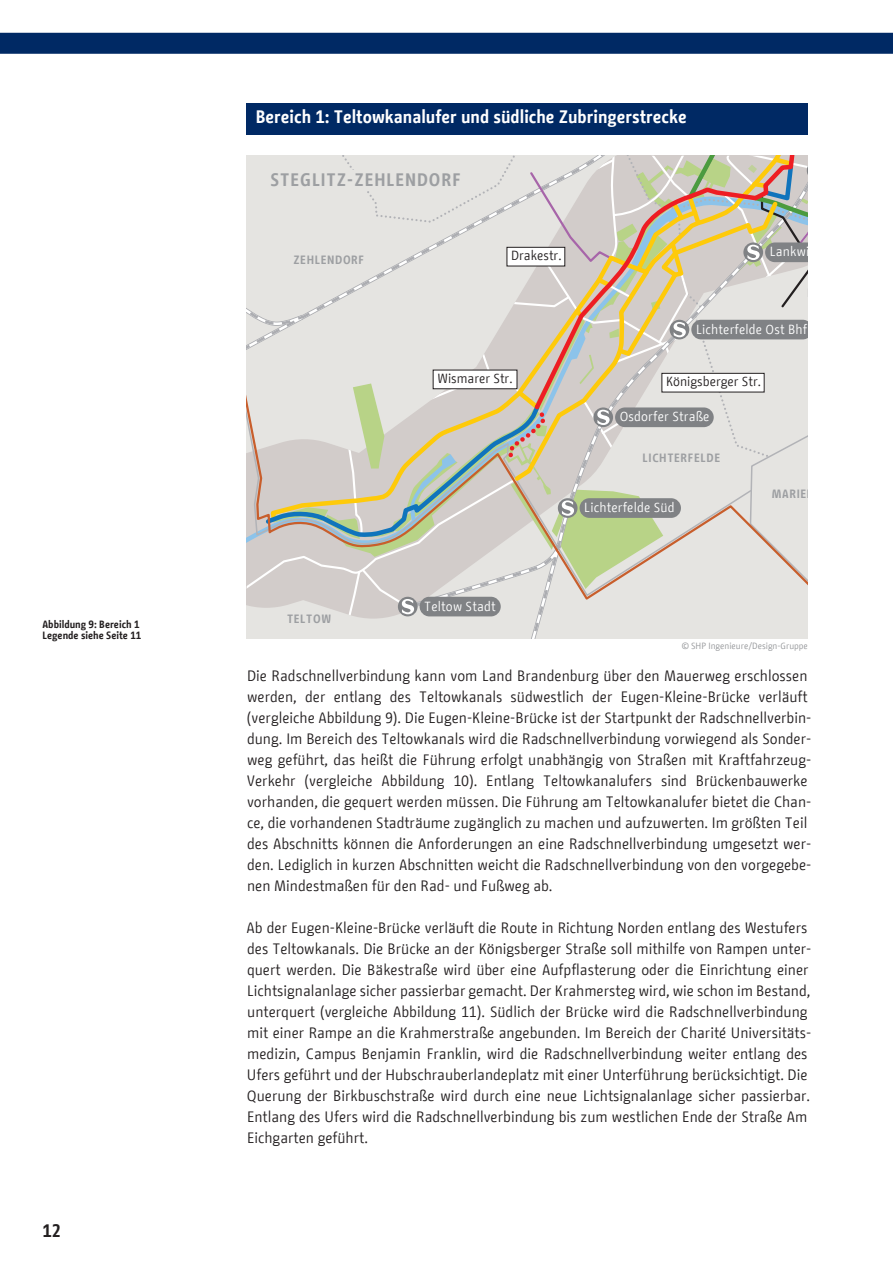
<style>
.page{position:relative;width:893px;height:1263px;background:#fff}
.page>*{position:absolute;margin:0;border:0;box-sizing:border-box;transform-origin:0 0}
.H2_Blau{font:700 18px "BMF Change";color:#fff}
.t1{font:700 18px "BMF Change";letter-spacing:.05em;color:#9d9fa2}
.t2{font:700 18px "BMF Change";color:#231f20}
.P-Fließtext{font:15px/21px "BMF Change";color:#231f20}
.t3{font:13.2px "BMF Change";letter-spacing:.01em;color:#fff}
.t4{font:13.2px "BMF Change";color:#231f20}
.t5{font:700 12px "BMF Change";letter-spacing:.05em;color:#9d9fa2}
.Bildunterschrift{font:700 10.5px/10.5px "BMF Change";color:#231f20}
.Copyrights{font:9px "BMF Change";color:#939598}
</style>
<div class="page">
<div style="left:0;top:33px;width:893px;height:21px;background:#002964"></div>
<div style="left:247px;top:103px;width:561px;height:31px;background:#002964"></div>
<svg style="left:247px;top:392px;width:17px;height:247px;background:#d5cbc7"></svg>
<svg style="left:264px;top:156px;width:544px;height:483px;background:#d6d3ca"></svg>
<div style="left:335px;top:170px;width:43px;height:20px;background:#e5e4e1"></div>
<div style="left:507px;top:247px;width:58px;height:19px;background:#fff"></div>
<div style="left:507px;top:247px;width:58px;height:19px;border:1px solid #231f20"></div>
<div style="left:662px;top:373px;width:102px;height:19px;background:#fff"></div>
<div style="left:662px;top:373px;width:102px;height:19px;border:1px solid #231f20"></div>
<div style="left:433px;top:370px;width:84px;height:19px;background:#fff"></div>
<div style="left:433px;top:370px;width:84px;height:19px;border:1px solid #231f20"></div>
<p class="Bildunterschrift" style="left:43px;top:619px;width:100px">Abbildung 9: Bereich 1<br>Legende siehe Seite 11</p>
<p class="t2" style="left:43px;top:1218px;width:20px">12</p>
<h2 class="H2_Blau" style="left:256px;top:104px;width:433px">Bereich 1: Teltowkanalufer und südliche Zubringerstrecke</h2>
<p class="t1" style="left:271px;top:167px;width:191px">STEGLITZ-ZEHLENDORF</p>
<p class="t5" style="left:293px;top:251px;width:72px">ZEHLENDORF</p>
<p class="t4" style="left:511px;top:246px;width:52px">Drakestr.</p>
<p class="t3" style="left:770px;top:242px;width:52px">Lankwitz</p>
<p class="t3" style="left:696px;top:320px;width:113px">Lichterfelde Ost Bhf</p>
<p class="t4" style="left:437px;top:369px;width:77px">Wismarer Str.</p>
<p class="t4" style="left:666px;top:372px;width:97px">Königsberger Str.</p>
<p class="t3" style="left:620px;top:407px;width:91px">Osdorfer Straße</p>
<p class="t5" style="left:287px;top:610px;width:46px">TELTOW</p>
<p class="t3" style="left:424px;top:597px;width:73px">Teltow Stadt</p>
<p class="t5" style="left:643px;top:449px;width:79px">LICHTERFELDE</p>
<p class="t3" style="left:584px;top:498px;width:92px">Lichterfelde Süd</p>
<p class="t5" style="left:772px;top:485px;width:77px">MARIENFELDE</p>
<p class="Copyrights" style="left:681px;top:640px;width:128px">© SHP Ingenieure/Design-Gruppe</p>
<p class="P-Fließtext" style="left:247px;top:665px;width:566px">Die Radschnellverbindung kann vom Land Brandenburg über den Mauerweg erschlossen werden, der entlang des Teltowkanals südwestlich der Eugen-Kleine-Brücke verläuft (vergleiche Abbildung 9). Die Eugen-Kleine-Brücke ist der Startpunkt der Radschnellverbin&shy;dung. Im Bereich des Teltowkanals wird die Radschnellverbindung vorwiegend als Sonder&shy;weg geführt, das heißt die Führung erfolgt unabhängig von Straßen mit Kraftfahrzeug-Verkehr (vergleiche Abbildung 10). Entlang Teltowkanalufers sind Brückenbauwerke vorhanden, die gequert werden müssen. Die Führung am Teltowkanalufer bietet die Chan&shy;ce, die vorhandenen Stadträume zugänglich zu machen und aufzuwerten. Im größten Teil des Abschnitts können die Anforderungen an eine Radschnellverbindung umgesetzt wer&shy;den. Lediglich in kurzen Abschnitten weicht die Radschnellverbindung von den vorgegebe&shy;nen Mindestmaßen für den Rad- und Fußweg ab.</p>
<p class="P-Fließtext" style="left:247px;top:917px;width:566px">Ab der Eugen-Kleine-Brücke verläuft die Route in Richtung Norden entlang des Westufers des Teltowkanals. Die Brücke an der Königsberger Straße soll mithilfe von Rampen unter&shy;quert werden. Die Bäkestraße wird über eine Aufpflasterung oder die Einrichtung einer Lichtsignalanlage sicher passierbar gemacht. Der Krahmersteg wird, wie schon im Bestand, unterquert (vergleiche Abbildung 11). Südlich der Brücke wird die Radschnellverbindung mit einer Rampe an die Krahmerstraße angebunden. Im Bereich der Charité Universitäts&shy;medizin, Campus Benjamin Franklin, wird die Radschnellverbindung weiter entlang des Ufers geführt und der Hubschrauberlandeplatz mit einer Unterführung berücksichtigt. Die Querung der Birkbuschstraße wird durch eine neue Lichtsignalanlage sicher passierbar.<br>Entlang des Ufers wird die Radschnellverbindung bis zum westlichen Ende der Straße Am Eichgarten geführt.</p>
</div>
